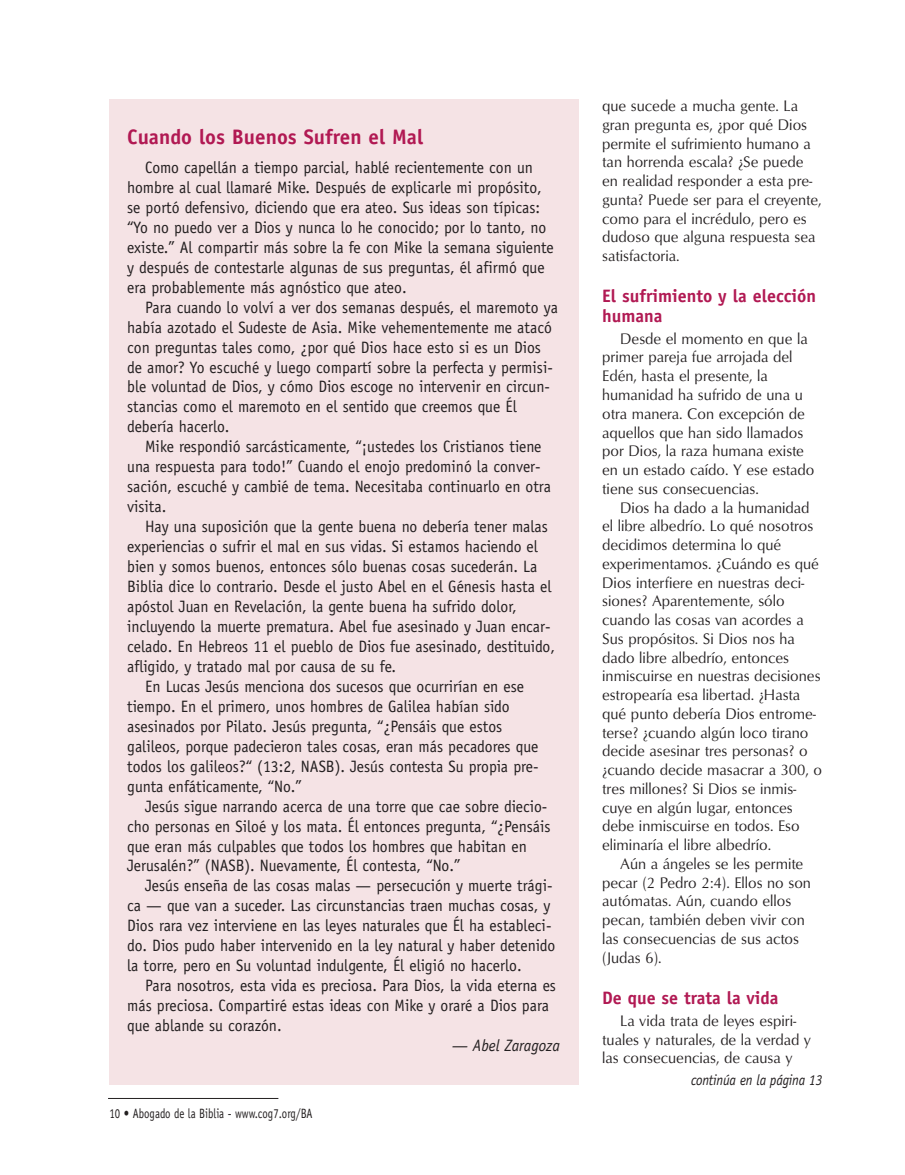
<style>
.page{position:relative;width:905px;height:1175px;background:#fff}
.page>*{position:absolute;margin:0;border:0;box-sizing:border-box;transform-origin:0 0}
.t1{font:700 21px "Officina Sans";color:#b11953}
.t2{font:700 18px/19.5px "Officina Sans";color:#b11953}
.t3{font:16.5px/20px "Officina Sans";color:#231f20;scale:.95 1}
.t4{font:italic 16.5px "Officina Sans";color:#231f20;scale:.95 1}
.t5{font:15.75px/18.8px "Optimum Roman DTC";color:#231f20;scale:.95 1}
.t6{font:italic 15px "Officina Sans";letter-spacing:-.015em;color:#231f20;scale:.9 1}
.t7{font:13.5px "Officina Sans";color:#231f20;scale:.8 1}
</style>
<div class="page">
<hr style="left:108px;top:1098px;width:170px;height:1px;background:#231f20">
<div style="left:109px;top:99px;width:469px;height:985px;background:#f5e3e5"></div>
<p class="t1" style="left:127px;top:129px;width:297px">Cuando los Buenos Sufren el Mal</p>
<p class="t3" style="left:127px;top:159px;width:450px;text-indent:18px">Como capellán a tiempo parcial, hablé recientemente con un hombre al cual llamaré Mike. Después de explicarle mi propósito, se portó defensivo, diciendo que era ateo. Sus ideas son típicas: “Yo no puedo ver a Dios y nunca lo he conocido; por lo tanto, no existe.” Al compartir más sobre la fe con Mike la semana siguiente y después de contestarle algunas de sus preguntas, él afirmó que era probablemente más agnóstico que ateo.</p>
<p class="t3" style="left:127px;top:298px;width:455px;text-indent:18px">Para cuando lo volví a ver dos semanas después, el maremoto ya había azotado el Sudeste de Asia. Mike vehementemente me atacó con preguntas tales como, ¿por qué Dios hace esto si es un Dios de amor? Yo escuché y luego compartí sobre la perfecta y permisi&shy;ble voluntad de Dios, y cómo Dios escoge no intervenir en circun&shy;stancias como el maremoto en el sentido que creemos que Él debería hacerlo.</p>
<p class="t3" style="left:127px;top:438px;width:447px;text-indent:18px">Mike respondió sarcásticamente, “¡ustedes los Cristianos tiene una respuesta para todo!” Cuando el enojo predominó la conver&shy;sación, escuché y cambié de tema. Necesitaba continuarlo en otra visita.</p>
<p class="t3" style="left:145px;top:518px;width:425px">Hay una suposición que la gente buena no debería tener malas</p>
<p class="t3" style="left:127px;top:538px;width:434px">experiencias o sufrir el mal en sus vidas. Si estamos haciendo el</p>
<p class="t3" style="left:127px;top:558px;width:433px">bien y somos buenos, entonces sólo buenas cosas sucederán. La</p>
<p class="t3" style="left:127px;top:578px;width:448px">Biblia dice lo contrario. Desde el justo Abel en el Génesis hasta el</p>
<p class="t3" style="left:127px;top:598px;width:411px">apóstol Juan en Revelación, la gente buena ha sufrido dolor,</p>
<p class="t3" style="left:127px;top:617px;width:447px">incluyendo la muerte prematura. Abel fue asesinado y Juan encar-</p>
<p class="t3" style="left:127px;top:637px;width:452px">celado. En Hebreos 11 el pueblo de Dios fue asesinado, destituido,</p>
<p class="t3" style="left:127px;top:657px;width:285px">afligido, y tratado mal por causa de su fe.</p>
<p class="t3" style="left:145px;top:677px;width:400px">En Lucas Jesús menciona dos sucesos que ocurrirían en ese</p>
<p class="t3" style="left:127px;top:697px;width:404px">tiempo. En el primero, unos hombres de Galilea habían sido</p>
<p class="t3" style="left:127px;top:717px;width:396px">asesinados por Pilato. Jesús pregunta, “¿Pensáis que estos</p>
<p class="t3" style="left:127px;top:737px;width:434px">galileos, porque padecieron tales cosas, eran más pecadores que</p>
<p class="t3" style="left:127px;top:757px;width:434px">todos los galileos?“ (13:2, NASB). Jesús contesta Su propia pre-</p>
<p class="t3" style="left:127px;top:777px;width:185px">gunta enfáticamente, “No.”</p>
<p class="t3" style="left:145px;top:797px;width:425px">Jesús sigue narrando acerca de una torre que cae sobre diecio-</p>
<p class="t3" style="left:127px;top:817px;width:447px">cho personas en Siloé y los mata. Él entonces pregunta, “¿Pensáis</p>
<p class="t3" style="left:127px;top:837px;width:422px">que eran más culpables que todos los hombres que habitan en</p>
<p class="t3" style="left:127px;top:857px;width:352px">Jerusalén?” (NASB). Nuevamente, Él contesta, “No.”</p>
<p class="t3" style="left:145px;top:877px;width:430px">Jesús enseña de las cosas malas — persecución y muerte trági-</p>
<p class="t3" style="left:127px;top:897px;width:447px">ca — que van a suceder. Las circunstancias traen muchas cosas, y</p>
<p class="t3" style="left:127px;top:917px;width:448px">Dios rara vez interviene en las leyes naturales que Él ha estableci-</p>
<p class="t3" style="left:127px;top:937px;width:452px">do. Dios pudo haber intervenido en la ley natural y haber detenido</p>
<p class="t3" style="left:127px;top:957px;width:417px">la torre, pero en Su voluntad indulgente, Él eligió no hacerlo.</p>
<p class="t3" style="left:145px;top:977px;width:434px">Para nosotros, esta vida es preciosa. Para Dios, la vida eterna es</p>
<p class="t3" style="left:127px;top:997px;width:445px">más preciosa. Compartiré estas ideas con Mike y oraré a Dios para</p>
<p class="t3" style="left:127px;top:1016px;width:164px">que ablande su corazón.</p>
<p class="t4" style="left:452px;top:1039px;width:115px">— Abel Zaragoza</p>
<p class="t7" style="left:110px;top:1108px;width:255px">10 • Abogado de la Biblia - www.cog7.org/BA</p>
<p class="t5" style="left:602px;top:96px;width:232px">que sucede a mucha gente. La gran pregunta es, ¿por qué Dios permite el sufrimiento humano a tan horrenda escala? ¿Se puede en realidad responder a esta pre&shy;gunta? Puede ser para el creyente, como para el incrédulo, pero es dudoso que alguna respuesta sea satisfactoria.</p>
<p class="t2" style="left:602px;top:288px;width:215px">El sufrimiento y la elección humana</p>
<p class="t5" style="left:602px;top:329px;width:225px;text-indent:18px">Desde el momento en que la primer pareja fue arrojada del<br>Edén, hasta el presente, la humanidad ha sufrido de una u otra manera. Con excepción de aquellos que han sido llamados por Dios, la raza humana existe en un estado caído. Y ese estado tiene sus consecuencias.</p>
<p class="t5" style="left:602px;top:498px;width:233px;text-indent:18px">Dios ha dado a la humanidad el libre albedrío. Lo qué nosotros decidimos determina lo qué experimentamos. ¿Cuándo es qué<br>Dios interfiere en nuestras deci&shy;siones? Aparentemente, sólo cuando las cosas van acordes a<br>Sus propósitos. Si Dios nos ha dado libre albedrío, entonces inmiscuirse en nuestras decisiones estropearía esa libertad. ¿Hasta qué punto debería Dios entrome&shy;terse? ¿cuando algún loco tirano decide asesinar tres personas? o ¿cuando decide masacrar a 300, o tres millones? Si Dios se inmis&shy;cuye en algún lugar, entonces debe inmiscuirse en todos. Eso eliminaría el libre albedrío.</p>
<p class="t5" style="left:602px;top:854px;width:221px;text-indent:18px">Aún a ángeles se les permite pecar (2 Pedro 2:4). Ellos no son autómatas. Aún, cuando ellos pecan, también deben vivir con las consecuencias de sus actos (Judas 6).</p>
<p class="t2" style="left:602px;top:989px;width:178px">De que se trata la vida</p>
<p class="t5" style="left:602px;top:1011px;width:221px;text-indent:18px">La vida trata de leyes espiri&shy;tuales y naturales, de la verdad y las consecuencias, de causa y</p>
<p class="t6" style="left:691px;top:1073px;width:147px">continúa en la página 13</p>
</div>
